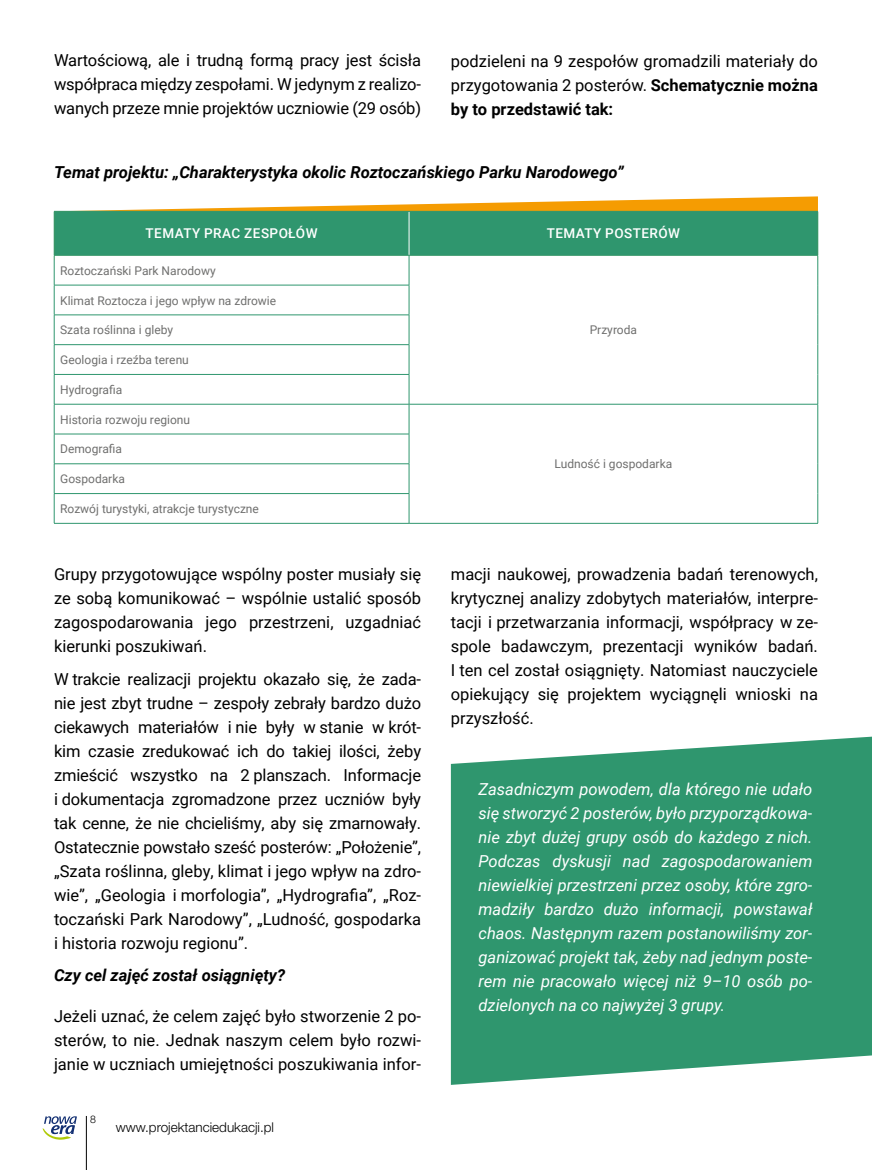
<style>
.page{position:relative;width:872px;height:1170px;background:#fff}
.page>*{position:absolute;margin:0;border:0;box-sizing:border-box;transform-origin:0 0}
.t1{font:16.5px/24px "Roboto";color:#000;text-align:justify}
.t2{font:italic 16.5px/24px "Roboto";color:#fff;text-align:justify}
.t3{font:italic 700 16.5px "Roboto";color:#000}
.t4{font:500 13.5px "Roboto";letter-spacing:.035em;color:#fff}
.t5{font:300 13.5px "Helvetica Neue LT Pro";color:#000}
.t6{font:12px "Roboto";color:#6f6f6e}
.t7{font:300 10.5px "Helvetica Neue LT Pro";color:#000}
.s1{font-weight:700}
</style>
<div class="page">
<hr style="left:86px;top:1115px;width:1px;height:54px;background:#000">
<svg style="left:43px;top:1116px;width:34px;height:23px"></svg>
<svg style="left:54px;top:196px;width:764px;height:15px"></svg>
<div style="left:55px;top:212px;width:762px;height:43px;background:#2f966e"></div>
<svg style="left:55px;top:256px;width:762px;height:267px"></svg>
<hr style="left:409px;top:211px;width:1px;height:44px;background:#fff">
<hr style="left:54px;top:255px;width:1px;height:30px;background:#2f966e">
<hr style="left:409px;top:255px;width:1px;height:30px;background:#2f966e">
<hr style="left:817px;top:255px;width:1px;height:30px;background:#2f966e">
<hr style="left:54px;top:285px;width:355px;height:1px;background:#2f966e">
<hr style="left:54px;top:285px;width:1px;height:30px;background:#2f966e">
<hr style="left:409px;top:285px;width:1px;height:30px;background:#2f966e">
<hr style="left:817px;top:285px;width:1px;height:30px;background:#2f966e">
<hr style="left:54px;top:314px;width:355px;height:1px;background:#2f966e">
<svg style="left:817px;top:315px;width:1px;height:29px"></svg>
<hr style="left:54px;top:344px;width:355px;height:1px;background:#2f966e">
<svg style="left:54px;top:315px;width:1px;height:59px"></svg>
<svg style="left:409px;top:315px;width:1px;height:59px"></svg>
<hr style="left:817px;top:344px;width:1px;height:30px;background:#2f966e">
<hr style="left:54px;top:374px;width:355px;height:1px;background:#2f966e">
<hr style="left:54px;top:374px;width:1px;height:30px;background:#2f966e">
<hr style="left:409px;top:374px;width:1px;height:30px;background:#2f966e">
<hr style="left:817px;top:374px;width:1px;height:30px;background:#2f966e">
<hr style="left:54px;top:404px;width:355px;height:1px;background:#2f966e">
<hr style="left:54px;top:404px;width:1px;height:30px;background:#2f966e">
<hr style="left:409px;top:404px;width:409px;height:1px;background:#2f966e">
<hr style="left:409px;top:404px;width:1px;height:30px;background:#2f966e">
<hr style="left:817px;top:404px;width:1px;height:30px;background:#2f966e">
<hr style="left:54px;top:433px;width:355px;height:1px;background:#2f966e">
<hr style="left:817px;top:434px;width:1px;height:30px;background:#2f966e">
<hr style="left:54px;top:463px;width:355px;height:1px;background:#2f966e">
<svg style="left:54px;top:434px;width:1px;height:59px"></svg>
<svg style="left:409px;top:434px;width:1px;height:59px"></svg>
<svg style="left:817px;top:464px;width:1px;height:29px"></svg>
<hr style="left:54px;top:493px;width:355px;height:1px;background:#2f966e">
<hr style="left:54px;top:493px;width:1px;height:30px;background:#2f966e">
<hr style="left:409px;top:493px;width:1px;height:30px;background:#2f966e">
<hr style="left:817px;top:493px;width:1px;height:30px;background:#2f966e">
<hr style="left:54px;top:523px;width:355px;height:1px;background:#2f966e">
<hr style="left:409px;top:523px;width:409px;height:1px;background:#2f966e">
<hr style="left:54px;top:211px;width:355px;height:1px;background:#2f966e">
<hr style="left:54px;top:211px;width:1px;height:44px;background:#2f966e">
<hr style="left:409px;top:211px;width:409px;height:1px;background:#2f966e">
<hr style="left:817px;top:211px;width:1px;height:44px;background:#2f966e">
<hr style="left:54px;top:255px;width:355px;height:1px;background:#2f966e">
<hr style="left:409px;top:255px;width:409px;height:1px;background:#2f966e">
<svg style="left:451px;top:736px;width:421px;height:348px;fill:#2f966e"></svg>
<p class="t1" style="left:54px;top:48px;width:368px">Wartościową, ale i trudną formą pracy jest ścisła współpraca między zespołami. W jedynym z realizo&shy;wanych przeze mnie projektów uczniowie (29 osób)</p>
<p class="t1" style="left:451px;top:48px;width:368px">podzieleni na 9 zespołów gromadzili materiały do przygotowania 2 posterów. <span class="s1">Schematycznie można by to przedstawić tak:</span></p>
<p class="t3" style="left:54px;top:161px;width:571px">Temat projektu: „Charakterystyka okolic Roztoczańskiego Parku Narodowego”</p>
<p class="t4" style="left:146px;top:224px;width:173px">TEMATY PRAC ZESPOŁÓW</p>
<p class="t4" style="left:546px;top:224px;width:135px">TEMATY POSTERÓW</p>
<p class="t6" style="left:60px;top:262px;width:157px">Roztoczański Park Narodowy</p>
<p class="t6" style="left:60px;top:292px;width:217px">Klimat Roztocza i jego wpływ na zdrowie</p>
<p class="t6" style="left:60px;top:321px;width:114px">Szata roślinna i gleby</p>
<p class="t6" style="left:60px;top:351px;width:130px">Geologia i rzeźba terenu</p>
<p class="t6" style="left:60px;top:381px;width:64px">Hydrografia</p>
<p class="t6" style="left:60px;top:411px;width:131px">Historia rozwoju regionu</p>
<p class="t6" style="left:60px;top:440px;width:63px">Demografia</p>
<p class="t6" style="left:60px;top:470px;width:66px">Gospodarka</p>
<p class="t6" style="left:60px;top:500px;width:200px">Rozwój turystyki, atrakcje turystyczne</p>
<p class="t1" style="left:54px;top:561px;width:368px">Grupy przygotowujące wspólny poster musiały się ze sobą komunikować – wspólnie ustalić sposób zagospodarowania jego przestrzeni, uzgadniać kierunki poszukiwań.</p>
<p class="t1" style="left:54px;top:666px;width:369px">W trakcie realizacji projektu okazało się, że zada&shy;nie jest zbyt trudne – zespoły zebrały bardzo dużo ciekawych materiałów i nie były w stanie w krót&shy;kim czasie zredukować ich do takiej ilości, żeby zmieścić wszystko na 2 planszach. Informacje i dokumentacja zgromadzone przez uczniów były tak cenne, że nie chcieliśmy, aby się zmarnowały.<br>Ostatecznie powstało sześć posterów: „Położenie”, „Szata roślinna, gleby, klimat i jego wpływ na zdro&shy;wie”, „Geologia i morfologia”, „Hydrografia”, „Roz&shy;toczański Park Narodowy”, „Ludność, gospodarka i historia rozwoju regionu”.</p>
<p class="t3" style="left:54px;top:963px;width:232px">Czy cel zajęć został osiągnięty?</p>
<p class="t1" style="left:54px;top:1003px;width:368px">Jeżeli uznać, że celem zajęć było stworzenie 2 po&shy;sterów, to nie. Jednak naszym celem było rozwi&shy;janie w uczniach umiejętności poszukiwania infor-</p>
<p class="t7" style="left:90px;top:1113px;width:7px">8</p>
<p class="t5" style="left:116px;top:1118px;width:160px">www.projektanciedukacji.pl</p>
<p class="t6" style="left:590px;top:321px;width:49px">Przyroda</p>
<p class="t6" style="left:554px;top:455px;width:119px">Ludność i gospodarka</p>
<p class="t1" style="left:451px;top:561px;width:368px">macji naukowej, prowadzenia badań terenowych, krytycznej analizy zdobytych materiałów, interpre&shy;tacji i przetwarzania informacji, współpracy w ze&shy;spole badawczym, prezentacji wyników badań.<br>I ten cel został osiągnięty. Natomiast nauczyciele opiekujący się projektem wyciągnęli wnioski na przyszłość.</p>
<p class="t2" style="left:478px;top:776px;width:335px">Zasadniczym powodem, dla którego nie udało się stworzyć 2 posterów, było przyporządkowa&shy;nie zbyt dużej grupy osób do każdego z nich.<br>Podczas dyskusji nad zagospodarowaniem niewielkiej przestrzeni przez osoby, które zgro&shy;madziły bardzo dużo informacji, powstawał chaos. Następnym razem postanowiliśmy zor&shy;ganizować projekt tak, żeby nad jednym poste&shy;rem nie pracowało więcej niż 9–10 osób po&shy;dzielonych na co najwyżej 3 grupy.</p>
</div>
